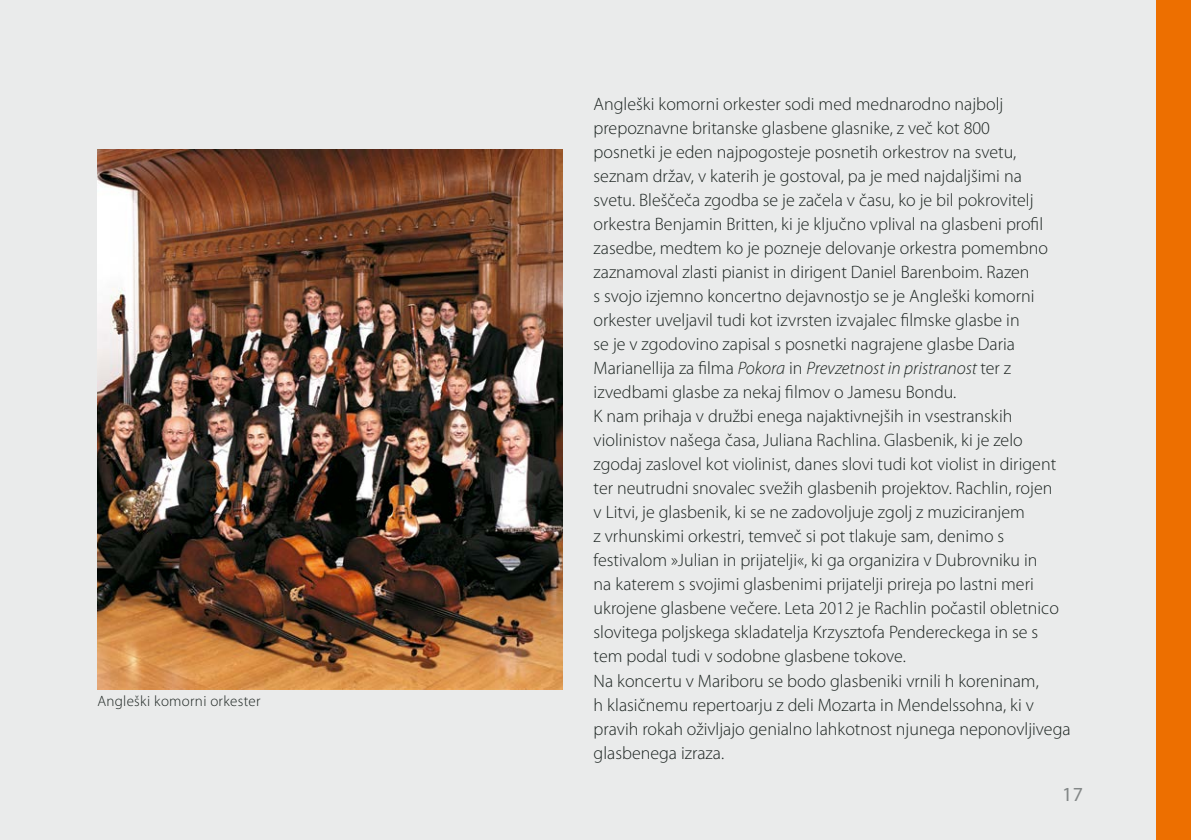
<style>
.page{position:relative;width:1191px;height:840px;background:#fff}
.page>*{position:absolute;margin:0;border:0;box-sizing:border-box;transform-origin:0 0}
.t1{font:20px "Myriad Pro";color:#838787}
.t2{font:300 18px/24px "Myriad Pro";color:#1c2421}
.t3{font:300 15px "Myriad Pro";letter-spacing:.02em;color:#1c2421}
.s1{font-style:italic}
</style>
<div class="page">
<div style="left:0;top:0;width:1171px;height:839px;background:#eaebeb"></div>
<div style="left:1157px;top:0;width:34px;height:839px;background:#ed6f00"></div>
<img style="left:97px;top:149px;width:465px;height:540px">
<p class="t3" style="left:97px;top:692px;width:165px">Angleški komorni orkester</p>
<p class="t2" style="left:593px;top:92px;width:478px">Angleški komorni orkester sodi med mednarodno najbolj prepoznavne britanske glasbene glasnike, z več kot 800<br>posnetki je eden najpogosteje posnetih orkestrov na svetu, seznam držav, v katerih je gostoval, pa je med najdaljšimi na<br>svetu. Bleščeča zgodba se je začela v času, ko je bil pokrovitelj orkestra Benjamin Britten, ki je ključno vplival na glasbeni profil zasedbe, medtem ko je pozneje delovanje orkestra pomembno zaznamoval zlasti pianist in dirigent Daniel Barenboim. Razen<br>s svojo izjemno koncertno dejavnostjo se je Angleški komorni orkester uveljavil tudi kot izvrsten izvajalec filmske glasbe in<br>se je v zgodovino zapisal s posnetki nagrajene glasbe Daria Marianellija za filma <span class="s1">Pokora</span> in <span class="s1">Prevzetnost in pristranost</span> ter z izvedbami glasbe za nekaj filmov o Jamesu Bondu.<br>K nam prihaja v družbi enega najaktivnejših in vsestranskih violinistov našega časa, Juliana Rachlina. Glasbenik, ki je zelo zgodaj zaslovel kot violinist, danes slovi tudi kot violist in dirigent ter neutrudni snovalec svežih glasbenih projektov. Rachlin, rojen<br>v Litvi, je glasbenik, ki se ne zadovoljuje zgolj z muziciranjem<br>z vrhunskimi orkestri, temveč si pot tlakuje sam, denimo s festivalom »Julian in prijatelji«, ki ga organizira v Dubrovniku in<br>na katerem s svojimi glasbenimi prijatelji prireja po lastni meri ukrojene glasbene večere. Leta 2012 je Rachlin počastil obletnico slovitega poljskega skladatelja Krzysztofa Pendereckega in se s tem podal tudi v sodobne glasbene tokove.<br>Na koncertu v Mariboru se bodo glasbeniki vrnili h koreninam,<br>h klasičnemu repertoarju z deli Mozarta in Mendelssohna, ki v pravih rokah oživljajo genialno lahkotnost njunega neponovljivega glasbenega izraza.</p>
<p class="t1" style="left:1062px;top:781px;width:22px">17</p>
</div>
